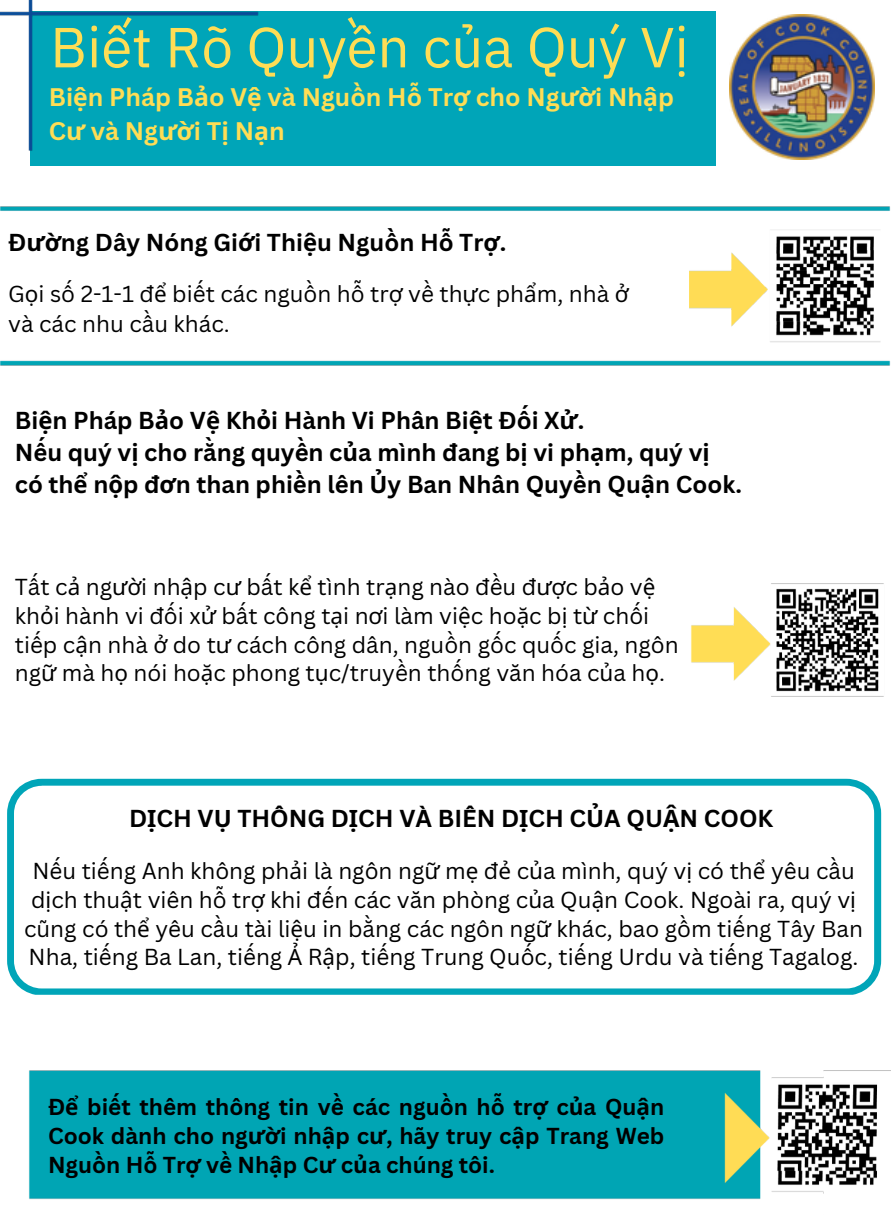
<style>
.page{position:relative;width:891px;height:1215px;background:#fff}
.page>*{position:absolute;margin:0;border:0;box-sizing:border-box;transform-origin:0 0}
.t1{font:56.48px "IBM Plex Sans";color:#fd5}
.t2{font:700 24.75px/33.8px "Canva Sans";color:#fd5}
.t3{font:700 23.85px/31.9px "Canva Sans";color:#000}
.t4{font:22.5px/28.8px "Canva Sans";color:#000}
.t5{font:700 22.5px/28.8px "Canva Sans";color:#000;text-align:justify}
.s1{font-family:"Noto Sans"}
</style>
<div class="page">
<svg style="left:7px;top:779px;width:874px;height:216px"></svg>
<img style="left:0;top:0;width:875px;height:166px">
<img style="left:691px;top:583px;width:193px;height:114px">
<img style="left:0;top:206px;width:891px;height:160px">
<img style="left:29px;top:1070px;width:862px;height:130px">
<p class="t1" style="left:50px;top:9px;width:640px">Biết Rõ Quyền của Quý Vị</p>
<h3 class="t2" style="left:49px;top:80px;width:627px">Bi<span class="s1">ệ</span>n Pháp B<span class="s1">ả</span>o V<span class="s1">ệ</span> và Nguồn Hỗ Tr<span class="s1">ợ</span> cho Ng<span class="s1">ườ</span>i Nh<span class="s1">ậ</span>p<br>C<span class="s1">ư</span> và Ng<span class="s1">ườ</span>i T<span class="s1">ị</span> N<span class="s1">ạ</span>n</h3>
<p class="t3" style="left:8px;top:226px;width:499px">Đ<span class="s1">ườ</span>ng Dây Nóng Gi<span class="s1">ớ</span>i Thi<span class="s1">ệ</span>u Nguồn Hỗ Tr<span class="s1">ợ</span>.</p>
<p class="t4" style="left:8px;top:278px;width:622px;line-height:30.4px">G<span class="s1">ọ</span>i số 2-1-1 đ<span class="s1">ể</span> biết các nguồn hỗ tr<span class="s1">ợ</span> về th<span class="s1">ự</span>c ph<span class="s1">ẩ</span>m, nhà <span class="s1">ở </span>và các nhu cầu khác.</p>
<p class="t3" style="left:15px;top:403px;width:729px">Bi<span class="s1">ệ</span>n Pháp B<span class="s1">ả</span>o V<span class="s1">ệ</span> Kh<span class="s1">ỏ</span>i Hành Vi Phân Bi<span class="s1">ệ</span>t Đối X<span class="s1">ử</span>.<br>Nếu quý v<span class="s1">ị</span> cho rằng quyền c<span class="s1">ủ</span>a mình đang b<span class="s1">ị</span> vi ph<span class="s1">ạ</span>m, quý v<span class="s1">ị </span>có th<span class="s1">ể</span> n<span class="s1">ộ</span>p đ<span class="s1">ơ</span>n than phiền lên <span class="s1">Ủ</span>y Ban Nhân Quyền Qu<span class="s1">ậ</span>n Cook.</p>
<h3 class="t4" style="left:15px;top:572px;width:665px">Tất c<span class="s1">ả</span> ng<span class="s1">ườ</span>i nh<span class="s1">ậ</span>p c<span class="s1">ư</span> bất k<span class="s1">ể</span> tình tr<span class="s1">ạ</span>ng nào đều đ<span class="s1">ượ</span>c b<span class="s1">ả</span>o v<span class="s1">ệ </span>kh<span class="s1">ỏ</span>i hành vi đối x<span class="s1">ử</span> bất công t<span class="s1">ạ</span>i n<span class="s1">ơ</span>i làm vi<span class="s1">ệ</span>c ho<span class="s1">ặ</span>c b<span class="s1">ị</span> t<span class="s1">ừ</span> chối tiếp c<span class="s1">ậ</span>n nhà <span class="s1">ở</span> do t<span class="s1">ư</span> cách công dân, nguồn gốc quốc gia, ngôn ng<span class="s1">ữ</span> mà h<span class="s1">ọ</span> nói ho<span class="s1">ặ</span>c phong t<span class="s1">ụ</span>c/truyền thống văn hóa c<span class="s1">ủ</span>a h<span class="s1">ọ</span>.</h3>
<h3 class="t3" style="left:129px;top:801px;width:646px">D<span class="s1">Ị</span>CH V<span class="s1">Ụ</span> THÔNG D<span class="s1">Ị</span>CH VÀ BIÊN D<span class="s1">Ị</span>CH C<span class="s1">Ủ</span>A QU<span class="s1">Ậ</span>N COOK</h3>
<p class="t4" style="left:24px;top:856px;width:841px;text-align:center">Nếu tiếng Anh không ph<span class="s1">ả</span>i là ngôn ng<span class="s1">ữ</span> m<span class="s1">ẹ</span> đ<span class="s1">ẻ</span> c<span class="s1">ủ</span>a mình, quý v<span class="s1">ị</span> có th<span class="s1">ể</span> yêu cầu d<span class="s1">ị</span>ch thu<span class="s1">ậ</span>t viên hỗ tr<span class="s1">ợ</span> khi đến các văn phòng c<span class="s1">ủ</span>a Qu<span class="s1">ậ</span>n Cook. Ngoài ra, quý v<span class="s1">ị </span>cũng có th<span class="s1">ể</span> yêu cầu tài li<span class="s1">ệ</span>u in bằng các ngôn ng<span class="s1">ữ</span> khác, bao gồm tiếng Tây Ban Nha, tiếng Ba Lan, tiếng <span class="s1">Ả</span> R<span class="s1">ậ</span>p, tiếng Trung Quốc, tiếng Urdu và tiếng Tagalog.</p>
<h1 class="t5" style="left:48px;top:1092px;width:618px">Đ<span class="s1">ể</span> biết thêm thông tin về các nguồn hỗ tr<span class="s1">ợ</span> c<span class="s1">ủ</span>a Qu<span class="s1">ậ</span>n Cook dành cho ng<span class="s1">ườ</span>i nh<span class="s1">ậ</span>p c<span class="s1">ư</span>, hãy truy c<span class="s1">ậ</span>p Trang Web Nguồn Hỗ Tr<span class="s1">ợ</span> về Nh<span class="s1">ậ</span>p C<span class="s1">ư</span> c<span class="s1">ủ</span>a chúng tôi.</h1>
</div>
